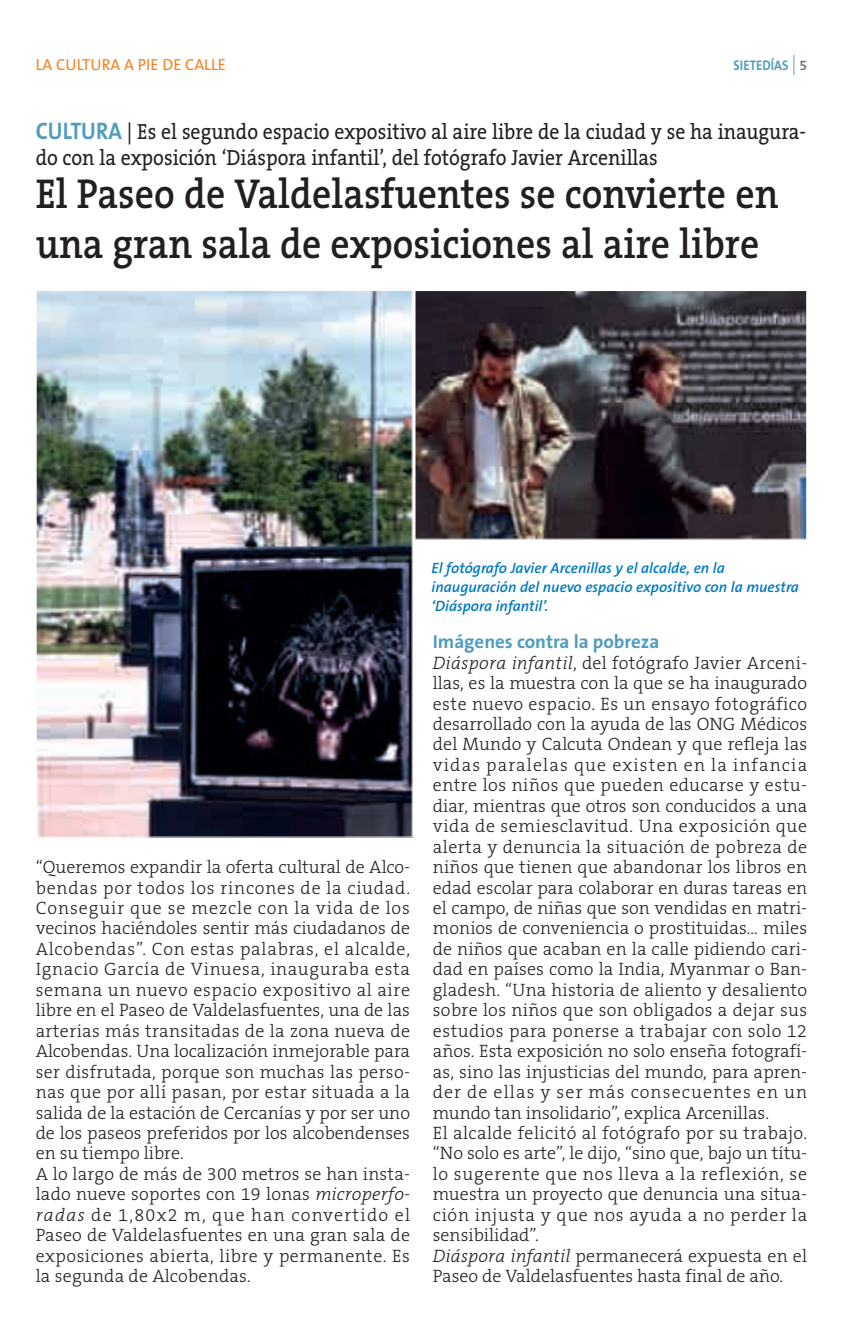
<style>
.page{position:relative;width:856px;height:1335px;background:#fff}
.page>*{position:absolute;margin:0;border:0;box-sizing:border-box;transform-origin:0 0}
.t1{font:600 42px/50.4px "The Serif B6";color:#231f20;scale:.9 1}
.t2{font:22px/26px "The Serif B5 Plain";color:#231f20;scale:.9 1}
.t3{font:700 19px "The Sans B7";color:#529cbe}
.t4{font:300 18px/20.4px "The Serif B3";letter-spacing:.01em;color:#231f20}
.t5{font:16px "The Sans B5 Plain";color:#f58220}
.t6{font:italic 600 15px/19px "The Sans B6";color:#0079c2}
.t7{font:700 14px "The Sans B7";color:#529cbe;scale:.9 1}
.s1{font-family:"The Sans B3";font-weight:300;font-size:20px}
.s2{font-family:"The Sans B6";font-weight:600;color:#5d6e65}
.s3{font-family:"The Sans B7";font-weight:700;font-size:24px;color:#529cbe}
.s4{font-style:italic}
</style>
<div class="page">
<img style="left:36px;top:290px;width:771px;height:548px">
<p class="t5" style="left:36px;top:58px;width:192px">LA CULTURA A PIE DE CALLE</p>
<p class="t7" style="left:733px;top:59px;width:83px">SIETEDÍAS <span class="s1">|</span> <span class="s2">5</span></p>
<p class="t2" style="left:36px;top:120px;width:857px"><span class="s3">CULTURA</span> | Es el segundo espacio expositivo al aire libre de la ciudad y se ha inaugura&shy;do con la exposición ‘Diáspora infantil’, del fotógrafo Javier Arcenillas</p>
<p class="t1" style="left:36px;top:171px;width:826px">El Paseo de Valdelasfuentes se convierte en una gran sala de exposiciones al aire libre</p>
<p class="t4" style="left:36px;top:858px;width:376px">“Queremos expandir la oferta cultural de Alco&shy;bendas por todos los rincones de la ciudad.<br>Conseguir que se mezcle con la vida de los vecinos haciéndoles sentir más ciudadanos de Alcobendas”. Con estas palabras, el alcalde, Ignacio García de Vinuesa, inauguraba esta semana un nuevo espacio expositivo al aire libre en el Paseo de Valdelasfuentes, una de las arterias más transitadas de la zona nueva de Alcobendas. Una localización inmejorable para ser disfrutada, porque son muchas las perso&shy;nas que por allí pasan, por estar situada a la salida de la estación de Cercanías y por ser uno de los paseos preferidos por los alcobendenses en su tiempo libre.<br>A lo largo de más de 300 metros se han insta&shy;lado nueve soportes con 19 lonas <span class="s4">microperfo&shy;radas</span> de 1,80x2 m, que han convertido el Paseo de Valdelasfuentes en una gran sala de exposiciones abierta, libre y permanente. Es la segunda de Alcobendas.</p>
<p class="t6" style="left:431px;top:559px;width:369px">El fotógrafo Javier Arcenillas y el alcalde, en la inauguración del nuevo espacio expositivo con la muestra ‘Diáspora infantil’.</p>
<p class="t3" style="left:433px;top:633px;width:228px">Imágenes contra la pobreza</p>
<p class="t4" style="left:433px;top:653px;width:376px"><span class="s4">Diáspora infantil</span>, del fotógrafo Javier Arceni&shy;llas, es la muestra con la que se ha inaugurado este nuevo espacio. Es un ensayo fotográfico desarrollado con la ayuda de las ONG Médicos del Mundo y Calcuta Ondean y que refleja las vidas paralelas que existen en la infancia entre los niños que pueden educarse y estu&shy;diar, mientras que otros son conducidos a una vida de semiesclavitud. Una exposición que alerta y denuncia la situación de pobreza de niños que tienen que abandonar los libros en edad escolar para colaborar en duras tareas en el campo, de niñas que son vendidas en matri&shy;monios de conveniencia o prostituidas… miles de niños que acaban en la calle pidiendo cari&shy;dad en países como la India, Myanmar o Ban&shy;gladesh. “Una historia de aliento y desaliento sobre los niños que son obligados a dejar sus estudios para ponerse a trabajar con solo 12 años. Esta exposición no solo enseña fotografí&shy;as, sino las injusticias del mundo, para apren&shy;der de ellas y ser más consecuentes en un mundo tan insolidario”, explica Arcenillas.<br>El alcalde felicitó al fotógrafo por su trabajo. “No solo es arte”, le dijo, “sino que, bajo un títu&shy;lo sugerente que nos lleva a la reflexión, se muestra un proyecto que denuncia una situa&shy;ción injusta y que nos ayuda a no perder la sensibilidad”.<br><span class="s4">Diáspora infantil</span> permanecerá expuesta en el Paseo de Valdelasfuentes hasta final de año.</p>
</div>
